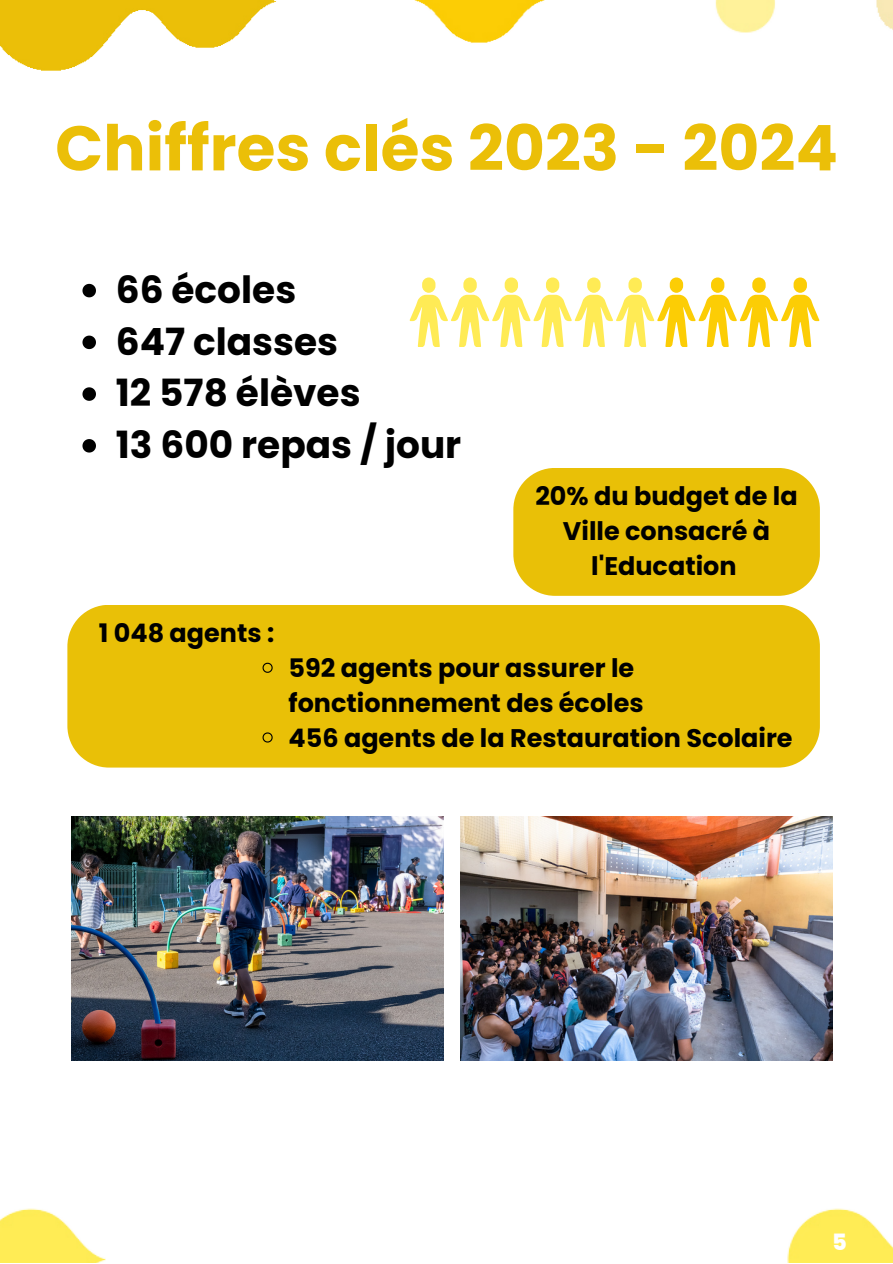
<style>
.page{position:relative;width:893px;height:1264px;background:#fff}
.page>*{position:absolute;margin:0;border:0;box-sizing:border-box;transform-origin:0 0}
.t1{font:700 63px "Poppins";color:#ebbf08}
.t2{font:700 37.5px "Poppins";color:#000}
.t3{font:700 25.5px/34.8px "Poppins";color:#000;text-align:center}
.t4{font:800 22.5px "Poppins";color:#fff}
</style>
<div class="page">
<img style="left:0;top:0;width:277px;height:71px">
<img style="left:414px;top:0;width:131px;height:43px">
<img style="left:787px;top:1208px;width:105px;height:54px">
<img style="left:0;top:1208px;width:106px;height:54px">
<img style="left:715px;top:0;width:177px;height:33px">
<svg style="left:82px;top:284px;width:14px;height:13px"></svg>
<svg style="left:82px;top:335px;width:14px;height:14px"></svg>
<svg style="left:82px;top:387px;width:14px;height:14px"></svg>
<svg style="left:82px;top:439px;width:14px;height:13px"></svg>
<svg style="left:409px;top:277px;width:204px;height:70px"></svg>
<svg style="left:657px;top:277px;width:162px;height:70px"></svg>
<img style="left:71px;top:816px;width:373px;height:244px">
<img style="left:460px;top:816px;width:372px;height:244px">
<div style="left:513px;top:468px;width:306px;height:128px;background:#e9c007"></div>
<div style="left:67px;top:605px;width:752px;height:162px;background:#e9c007"></div>
<svg style="left:262px;top:662px;width:11px;height:11px"></svg>
<svg style="left:262px;top:731px;width:11px;height:12px"></svg>
<p class="t1" style="left:55px;top:104px;width:784px">Chiffres clés 2023 - 2024</p>
<p class="t2" style="left:116px;top:263px;width:182px">66 écoles</p>
<p class="t2" style="left:116px;top:315px;width:224px">647 classes</p>
<p class="t2" style="left:116px;top:367px;width:246px">12 578 élèves</p>
<p class="t2" style="left:116px;top:419px;width:347px">13 600 repas / jour</p>
<p class="t3" style="left:99px;top:615px;width:177px">1 048 agents :</p>
<p class="t3" style="left:535px;top:478px;width:264px">20% du budget de la<br>Ville consacré à l'Education</p>
<p class="t3" style="left:288px;top:650px;width:356px;text-align:left">592 agents pour assurer le fonctionnement des écoles</p>
<p class="t3" style="left:288px;top:720px;width:505px">456 agents de la Restauration Scolaire</p>
<p class="t4" style="left:832px;top:1226px;width:16px">5</p>
</div>
